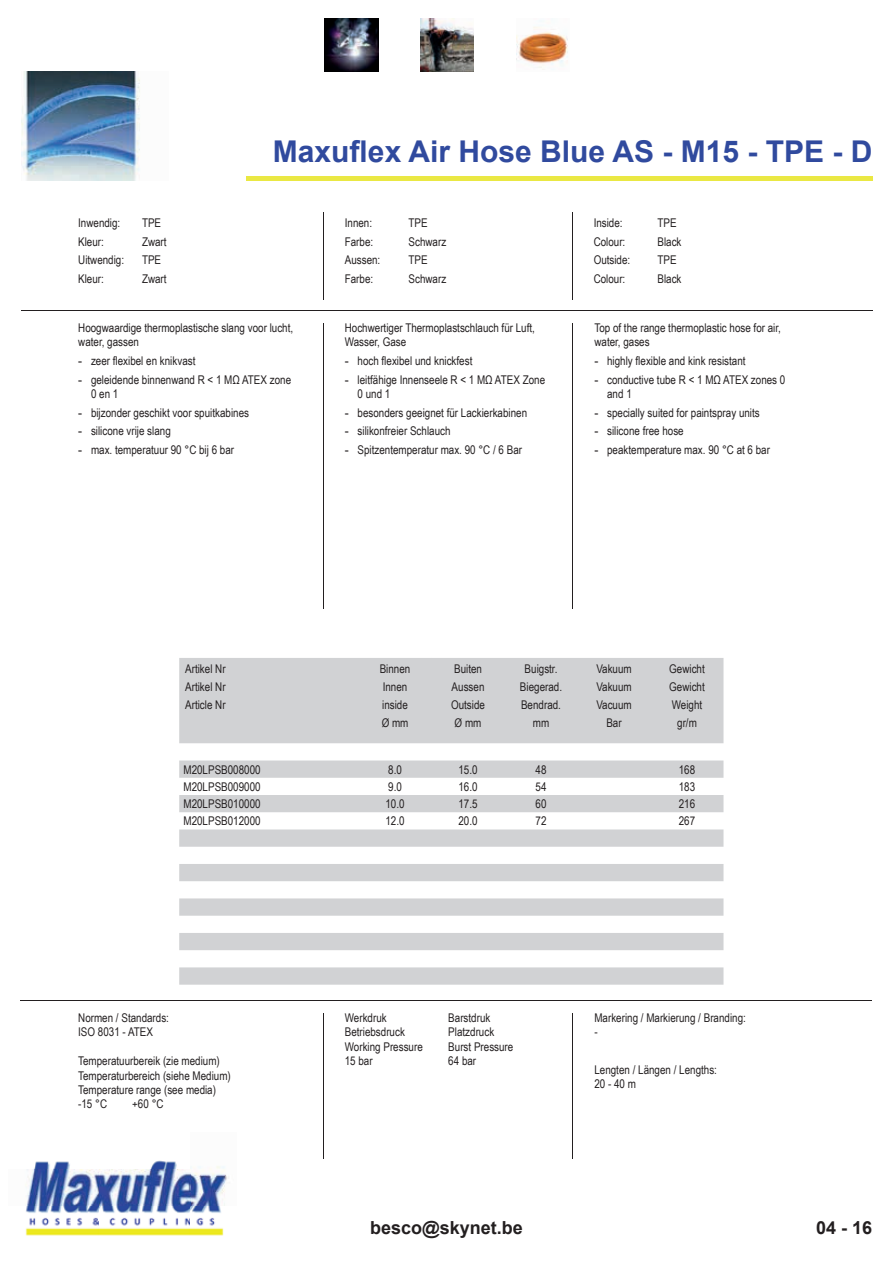
<style>
.page{position:relative;width:893px;height:1263px;background:#fff}
.page>*{position:absolute;margin:0;border:0;box-sizing:border-box;transform-origin:0 0}
.t1{font:700 30px "Arial";color:#304a9e}
.t2{font:700 18px "Arial";color:#231f20}
.t3{font:12px/18px "Arial Narrow";color:#231f20}
.s1{font-family:"Arial"}
</style>
<div class="page">
<hr style="left:246px;top:176px;width:627px;height:4px;background:#eae843">
<hr style="left:323px;top:212px;width:1px;height:88px;background:#231f20">
<hr style="left:572px;top:212px;width:1px;height:88px;background:#231f20">
<hr style="left:323px;top:323px;width:1px;height:285px;background:#231f20">
<hr style="left:572px;top:323px;width:1px;height:285px;background:#231f20">
<hr style="left:21px;top:310px;width:852px;height:1px;background:#231f20">
<hr style="left:21px;top:1000px;width:851px;height:1px;background:#231f20">
<hr style="left:323px;top:1013px;width:1px;height:146px;background:#231f20">
<hr style="left:572px;top:1013px;width:1px;height:146px;background:#231f20">
<img style="left:325px;top:18px;width:53px;height:53px">
<img style="left:421px;top:18px;width:53px;height:53px">
<img style="left:516px;top:27px;width:52px;height:43px">
<img style="left:25px;top:1160px;width:204px;height:76px">
<img style="left:21px;top:71px;width:119px;height:109px">
<svg style="left:179px;top:658px;width:544px;height:327px;fill:#d1d2d4"></svg>
<p class="t3" style="left:78px;top:213px;width:44px">Inwendig:</p>
<p class="t3" style="left:142px;top:213px;width:21px">TPE</p>
<p class="t3" style="left:78px;top:232px;width:27px">Kleur:</p>
<p class="t3" style="left:142px;top:232px;width:26px">Zwart</p>
<p class="t3" style="left:78px;top:250px;width:47px">Uitwendig:</p>
<p class="t3" style="left:142px;top:250px;width:21px">TPE</p>
<p class="t3" style="left:78px;top:269px;width:27px">Kleur:</p>
<p class="t3" style="left:142px;top:269px;width:26px">Zwart</p>
<h1 class="t1" style="left:273px;top:130px;width:601px">Maxuflex Air Hose Blue AS - M15 - TPE - D</h1>
<p class="t3" style="left:345px;top:213px;width:29px">Innen:</p>
<p class="t3" style="left:409px;top:213px;width:21px">TPE</p>
<p class="t3" style="left:345px;top:232px;width:30px">Farbe:</p>
<p class="t3" style="left:409px;top:232px;width:39px">Schwarz</p>
<p class="t3" style="left:345px;top:250px;width:37px">Aussen:</p>
<p class="t3" style="left:409px;top:250px;width:21px">TPE</p>
<p class="t3" style="left:345px;top:269px;width:30px">Farbe:</p>
<p class="t3" style="left:409px;top:269px;width:39px">Schwarz</p>
<p class="t3" style="left:594px;top:213px;width:30px">Inside:</p>
<p class="t3" style="left:657px;top:213px;width:21px">TPE</p>
<p class="t3" style="left:594px;top:232px;width:33px">Colour:</p>
<p class="t3" style="left:657px;top:232px;width:26px">Black</p>
<p class="t3" style="left:594px;top:250px;width:38px">Outside:</p>
<p class="t3" style="left:657px;top:250px;width:21px">TPE</p>
<p class="t3" style="left:594px;top:269px;width:33px">Colour:</p>
<p class="t3" style="left:657px;top:269px;width:26px">Black</p>
<p class="t3" style="left:78px;top:320px;width:216px;line-height:14.4px">Hoogwaardige thermoplastische slang voor lucht, water, gassen</p>
<p class="t3" style="left:78px;top:351px;width:119px"><span class="s1">-</span> zeer flexibel en knikvast</p>
<p class="t3" style="left:91px;top:372px;width:202px;line-height:14.4px;text-indent:-13px"><span class="s1">-</span> geleidende binnenwand R &lt; 1 MΩ ATEX zone<br>0 en 1</p>
<p class="t3" style="left:78px;top:403px;width:172px"><span class="s1">-</span> bijzonder geschikt voor spuitkabines</p>
<p class="t3" style="left:78px;top:422px;width:94px"><span class="s1">-</span> silicone vrije slang</p>
<p class="t3" style="left:78px;top:440px;width:157px"><span class="s1">-</span> max. temperatuur 90 °C bij 6 bar</p>
<p class="t3" style="left:345px;top:320px;width:192px;line-height:14.4px">Hochwertiger Thermoplastschlauch für Luft,<br>Wasser, Gase</p>
<p class="t3" style="left:345px;top:351px;width:129px"><span class="s1">-</span> hoch flexibel und knickfest</p>
<p class="t3" style="left:358px;top:372px;width:189px;line-height:14.4px;text-indent:-13px"><span class="s1">-</span> leitfähige Innenseele R &lt; 1 MΩ ATEX Zone<br>0 und 1</p>
<p class="t3" style="left:345px;top:403px;width:184px"><span class="s1">-</span> besonders geeignet für Lackierkabinen</p>
<p class="t3" style="left:345px;top:422px;width:107px"><span class="s1">-</span> silikonfreier Schlauch</p>
<p class="t3" style="left:345px;top:440px;width:179px"><span class="s1">-</span> Spitzentemperatur max. 90 °C / 6 Bar</p>
<p class="t3" style="left:594px;top:320px;width:188px;line-height:14.4px">Top of the range thermoplastic hose for air, water, gases</p>
<p class="t3" style="left:594px;top:351px;width:153px"><span class="s1">-</span> highly flexible and kink resistant</p>
<p class="t3" style="left:607px;top:372px;width:180px;line-height:14.4px;text-indent:-13px"><span class="s1">-</span> conductive tube R &lt; 1 MΩ ATEX zones 0 and 1</p>
<p class="t3" style="left:594px;top:403px;width:167px"><span class="s1">-</span> specially suited for paintspray units</p>
<p class="t3" style="left:594px;top:422px;width:91px"><span class="s1">-</span> silicone free hose</p>
<p class="t3" style="left:594px;top:440px;width:177px"><span class="s1">-</span> peaktemperature max. 90 °C at 6 bar</p>
<p class="t3" style="left:185px;top:659px;width:42px;text-align:justify">Artikel Nr Artikel Nr Article Nr</p>
<p class="t3" style="left:380px;top:659px;width:32px">Binnen<br>Innen inside<br>Ø mm</p>
<p class="t3" style="left:451px;top:659px;width:35px">Buiten<br>Aussen<br>Outside<br>Ø mm</p>
<p class="t3" style="left:520px;top:659px;width:44px;text-align:center">Buigstr.<br>Biegerad.<br>Bendrad. mm</p>
<p class="t3" style="left:596px;top:659px;width:37px;text-align:center">Vakuum<br>Vakuum<br>Vacuum<br>Bar</p>
<p class="t3" style="left:669px;top:659px;width:37px;text-align:center">Gewicht<br>Gewicht<br>Weight gr/m</p>
<p class="t3" style="left:183px;top:760px;width:79px">M20LPSB008000</p>
<p class="t3" style="left:388px;top:760px;width:15px">8.0</p>
<p class="t3" style="left:458px;top:760px;width:21px">15.0</p>
<p class="t3" style="left:536px;top:760px;width:12px">48</p>
<p class="t3" style="left:679px;top:760px;width:18px">168</p>
<p class="t3" style="left:183px;top:777px;width:79px">M20LPSB009000</p>
<p class="t3" style="left:388px;top:777px;width:15px">9.0</p>
<p class="t3" style="left:458px;top:777px;width:21px">16.0</p>
<p class="t3" style="left:536px;top:777px;width:12px">54</p>
<p class="t3" style="left:679px;top:777px;width:18px">183</p>
<p class="t3" style="left:183px;top:794px;width:79px">M20LPSB010000</p>
<p class="t3" style="left:385px;top:794px;width:21px">10.0</p>
<p class="t3" style="left:458px;top:794px;width:21px">17.5</p>
<p class="t3" style="left:536px;top:794px;width:12px">60</p>
<p class="t3" style="left:679px;top:794px;width:18px">216</p>
<p class="t3" style="left:183px;top:811px;width:79px">M20LPSB012000</p>
<p class="t3" style="left:385px;top:811px;width:21px">12.0</p>
<p class="t3" style="left:458px;top:811px;width:21px">20.0</p>
<p class="t3" style="left:536px;top:811px;width:12px">72</p>
<p class="t3" style="left:679px;top:811px;width:18px">267</p>
<p class="t3" style="left:78px;top:1010px;width:92px;line-height:14.4px">Normen / Standards:<br>ISO 8031 - ATEX</p>
<p class="t3" style="left:78px;top:1053px;width:154px;line-height:14.4px">Temperatuurbereik (zie medium)<br>Temperaturbereich (siehe Medium)<br>Temperature range (see media) -15 °C</p>
<p class="t3" style="left:132px;top:1095px;width:33px">+60 °C</p>
<p class="t3" style="left:345px;top:1008px;width:43px">Werkdruk</p>
<p class="t3" style="left:448px;top:1008px;width:44px">Barstdruk</p>
<p class="t3" style="left:345px;top:1023px;width:62px">Betriebsdruck</p>
<p class="t3" style="left:448px;top:1023px;width:47px">Platzdruck</p>
<p class="t3" style="left:345px;top:1037px;width:80px">Working Pressure</p>
<p class="t3" style="left:448px;top:1037px;width:67px">Burst Pressure</p>
<p class="t3" style="left:345px;top:1051px;width:29px">15 bar</p>
<p class="t3" style="left:448px;top:1051px;width:29px">64 bar</p>
<p class="t3" style="left:594px;top:1010px;width:153px;line-height:14.4px">Markering / Markierung / Branding: -</p>
<p class="t3" style="left:594px;top:1062px;width:124px;line-height:14.4px">Lengten / Längen / Lengths:<br>20 - 40 m</p>
<h2 class="t2" style="left:370px;top:1215px;width:154px">besco@skynet.be</h2>
<h2 class="t2" style="left:816px;top:1215px;width:58px">04 - 16</h2>
</div>
